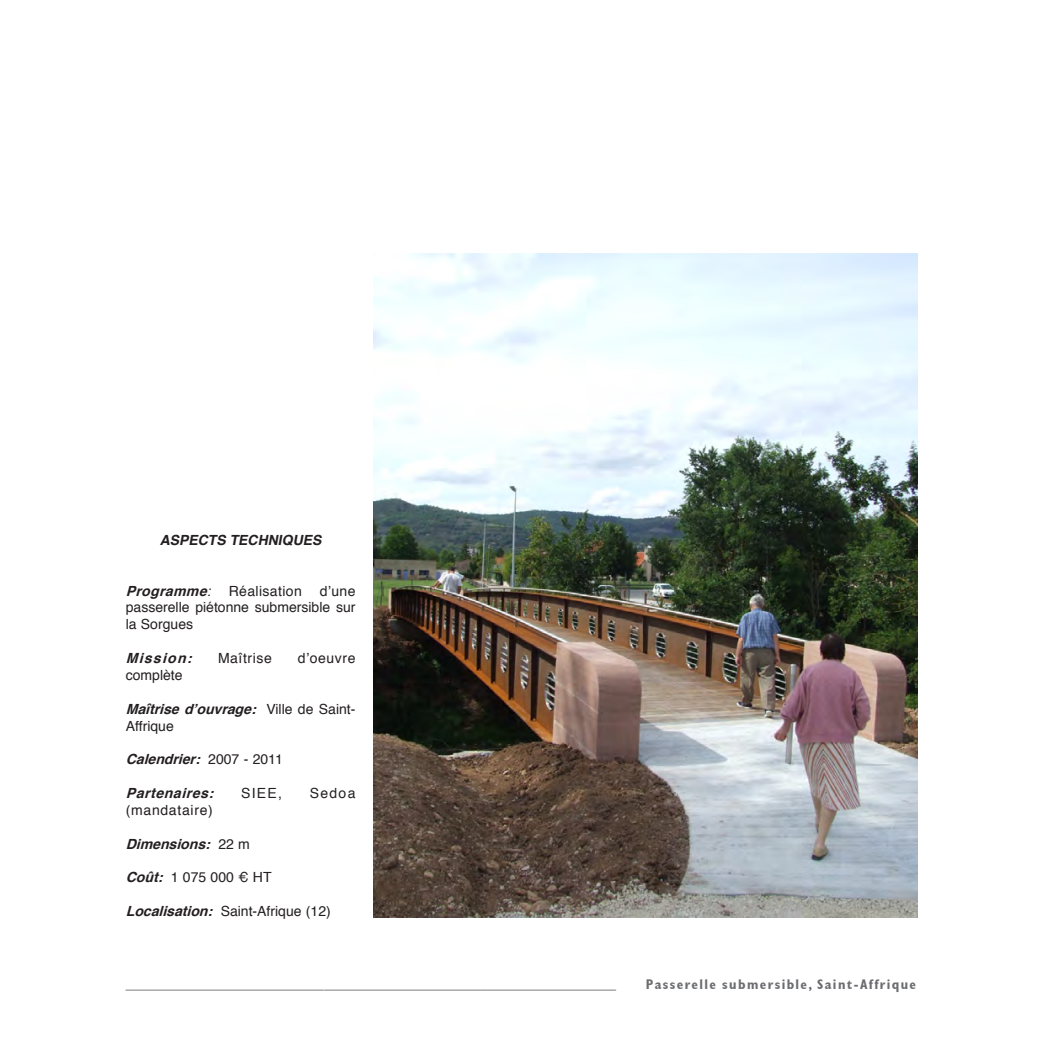
<style>
.page{position:relative;width:1042px;height:1042px;background:#fff}
.page>*{position:absolute;margin:0;border:0;box-sizing:border-box;transform-origin:0 0}
.t1{font:21px "Helvetica";color:#808285}
.Normal_e{font:14px/16.8px "Helvetica";color:#231f20;text-align:justify}
.Normal_e-2{font:italic 700 14px "Helvetica";color:#231f20}
.t2{font:700 condensed 14px "Gill Sans";letter-spacing:.1em;color:#6c6d70}
.Normal_e-3{font:14px "Helvetica";letter-spacing:.025em;color:#231f20}
.Normal_e-4{font:14px "Helvetica";letter-spacing:.05em;color:#231f20}
.Normal_e-5{font:14px "Helvetica";letter-spacing:.04em;color:#231f20}
.s1{font-weight:700;font-style:italic}
.s2{font-style:italic}
.s3{font-weight:400;font-style:normal}
</style>
<div class="page">
<img style="left:374px;top:253px;width:544px;height:665px">
<p class="Normal_e-2" style="left:160px;top:529px;width:167px">ASPECTS TECHNIQUES</p>
<p class="Normal_e-3" style="left:126px;top:580px;width:177px"><span class="s1">Programme</span><span class="s2">:</span> Réalisation</p>
<p class="Normal_e" style="left:126px;top:583px;width:231px;text-indent:194px">d’une passerelle piétonne submersible sur la Sorgues</p>
<p class="Normal_e-2" style="left:126px;top:647px;width:73px">Mission:</p>
<p class="Normal_e-5" style="left:218px;top:647px;width:55px">Maîtrise</p>
<p class="Normal_e" style="left:298px;top:650px;width:59px">d’oeuvre</p>
<p class="Normal_e" style="left:126px;top:667px;width:58px">complète</p>
<p class="Normal_e" style="left:126px;top:701px;width:231px"><span class="s1">Maîtrise d’ouvrage:</span> V i l l e d e S a i n t -<br>Affrique</p>
<p class="Normal_e-2" style="left:126px;top:748px;width:158px">Calendrier: <span class="s3">2 0 0 7 - 2 0 1 1</span></p>
<p class="Normal_e-2" style="left:126px;top:782px;width:95px">Partenaires:</p>
<p class="Normal_e" style="left:241px;top:785px;width:42px">SIEE,</p>
<p class="Normal_e" style="left:310px;top:785px;width:47px">Sedoa</p>
<p class="Normal_e-4" style="left:126px;top:799px;width:89px">(mandataire)</p>
<p class="Normal_e-2" style="left:126px;top:832px;width:126px">Dimensions: <span class="s3">2 2 m</span></p>
<p class="Normal_e" style="left:126px;top:869px;width:147px"><span class="s1">Coût:</span> 1 075 000 € HT</p>
<p class="Normal_e" style="left:126px;top:903px;width:207px"><span class="s1">Localisation:</span> Saint-Afrique (12)</p>
<h1 class="t1" style="left:126px;top:964px;width:492px">__________________________________________</h1>
<p class="t2" style="left:646px;top:976px;width:272px">Passerelle submersible, Saint-Affrique</p>
</div>
